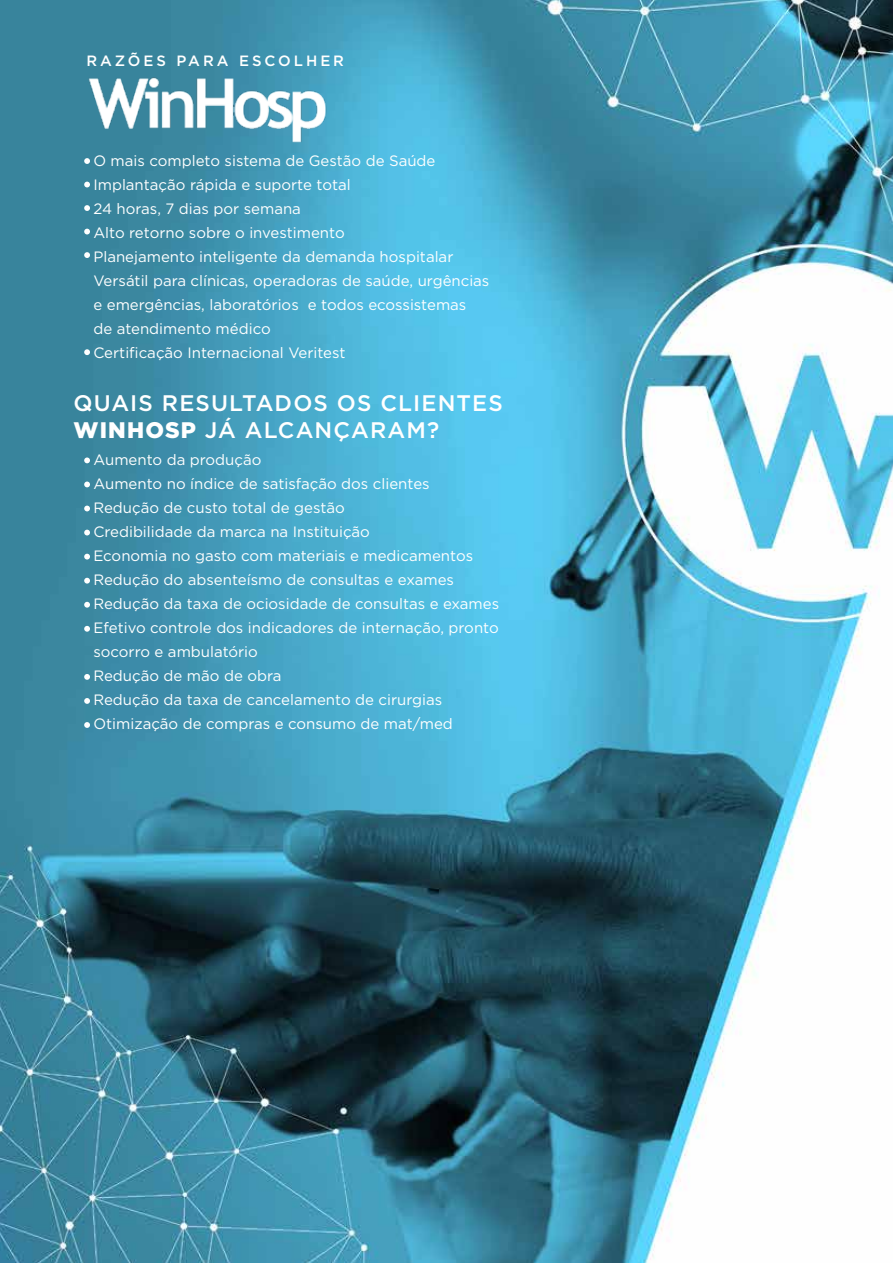
<style>
.page{position:relative;width:893px;height:1263px;background:#fff}
.page>*{position:absolute;margin:0;border:0;box-sizing:border-box;transform-origin:0 0}
.t1{font:500 22.5px/27px "Gotham";letter-spacing:.05em;color:#fff}
.t2{font:15px/24px "Gotham";color:#fff}
.t3{font:500 14.85px "Gotham";letter-spacing:.2em;color:#fff}
.s1{font-weight:900}
</style>
<div class="page">
<img style="left:0;top:0;width:893px;height:1263px">
<svg style="left:84px;top:158px;width:6px;height:6px"></svg>
<svg style="left:84px;top:182px;width:6px;height:5px"></svg>
<svg style="left:84px;top:205px;width:6px;height:6px"></svg>
<svg style="left:84px;top:229px;width:6px;height:5px"></svg>
<svg style="left:84px;top:252px;width:6px;height:6px"></svg>
<svg style="left:84px;top:349px;width:6px;height:6px"></svg>
<svg style="left:84px;top:457px;width:6px;height:6px"></svg>
<svg style="left:84px;top:578px;width:6px;height:6px"></svg>
<svg style="left:84px;top:481px;width:6px;height:6px"></svg>
<svg style="left:84px;top:602px;width:6px;height:6px"></svg>
<svg style="left:84px;top:506px;width:6px;height:5px"></svg>
<svg style="left:84px;top:626px;width:6px;height:6px"></svg>
<svg style="left:84px;top:530px;width:6px;height:5px"></svg>
<svg style="left:84px;top:698px;width:6px;height:6px"></svg>
<svg style="left:84px;top:722px;width:6px;height:6px"></svg>
<svg style="left:84px;top:554px;width:6px;height:5px"></svg>
<svg style="left:84px;top:674px;width:6px;height:6px"></svg>
<img style="left:84px;top:72px;width:250px;height:71px">
<p class="t3" style="left:86px;top:51px;width:259px">RAZÕES PARA ESCOLHER</p>
<p class="t2" style="left:93px;top:148px;width:398px">O mais completo sistema de Gestão de Saúde Implantação rápida e suporte total<br>24 horas, 7 dias por semana<br>Alto retorno sobre o investimento<br>Planejamento inteligente da demanda hospitalar Versátil para clínicas, operadoras de saúde, urgências e emergências, laboratórios e todos ecossistemas<br>de atendimento médico<br>Certificação Internacional Veritest</p>
<h1 class="t1" style="left:74px;top:390px;width:431px">QUAIS RESULTADOS OS CLIENTES<br><span class="s1">WINHOSP</span> JÁ ALCANÇARAM?</h1>
<p class="t2" style="left:93px;top:448px;width:407px">Aumento da produção<br>Aumento no índice de satisfação dos clientes<br>Redução de custo total de gestão<br>Credibilidade da marca na Instituição<br>Economia no gasto com materiais e medicamentos Redução do absenteísmo de consultas e exames Redução da taxa de ociosidade de consultas e exames Efetivo controle dos indicadores de internação, pronto socorro e ambulatório<br>Redução de mão de obra<br>Redução da taxa de cancelamento de cirurgias Otimização de compras e consumo de mat/med</p>
</div>
